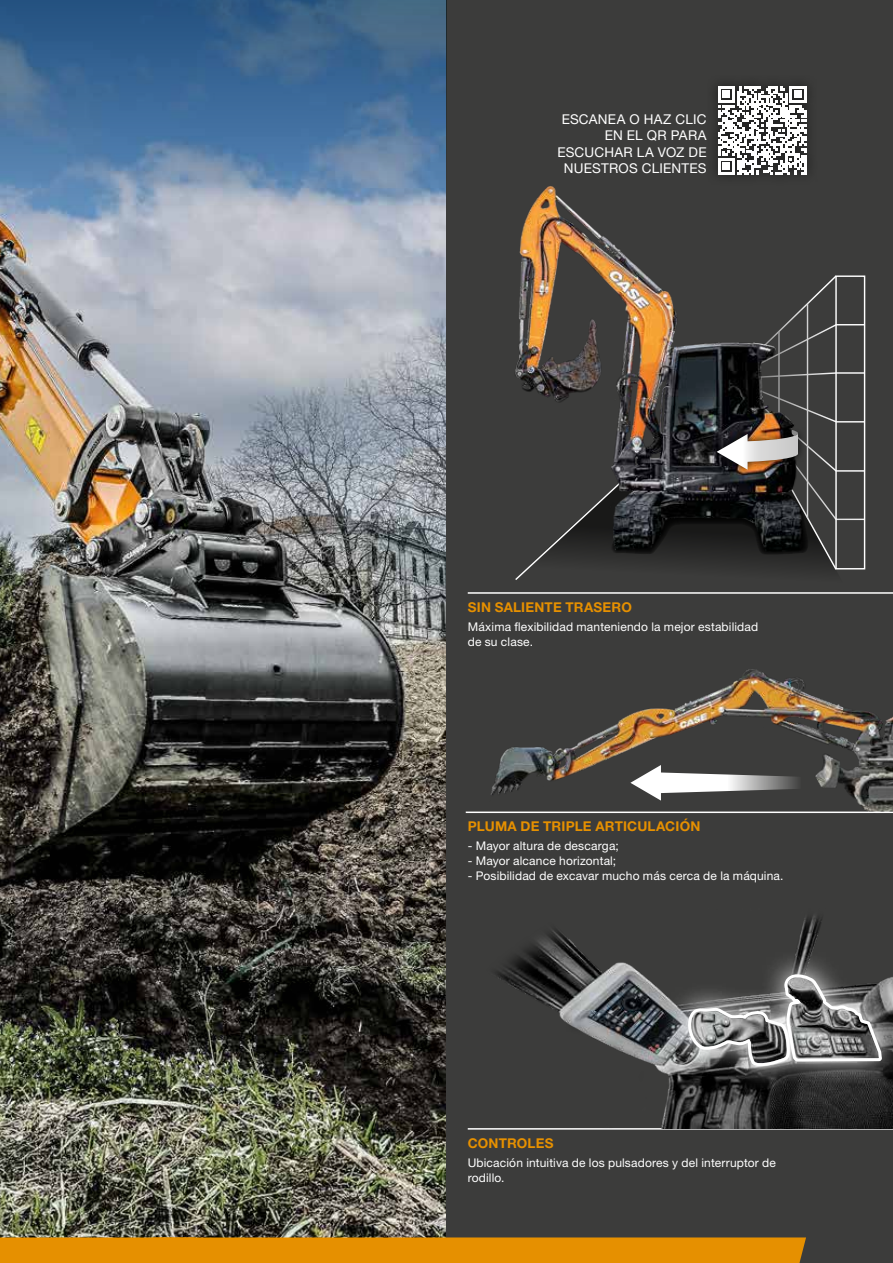
<style>
.page{position:relative;width:893px;height:1263px;background:#fff}
.page>*{position:absolute;margin:0;border:0;box-sizing:border-box;transform-origin:0 0}
.t1{font:13.5px/16.5px "Helvetica Neue LT Pro";letter-spacing:.015em;color:#fff;text-align:right}
.t2{font:700 13.5px "Helvetica Neue LT Pro";letter-spacing:.015em;color:#e69000}
.t3{font:12px/15px "Helvetica Neue LT Pro";letter-spacing:.015em;color:#fff}
</style>
<div class="page">
<img style="left:0;top:208px;width:446px;height:1029px">
<div style="left:446px;top:0;width:447px;height:1263px;background:#3c3c3b"></div>
<div style="left:0;top:1237px;width:806px;height:26px;background:#e69000"></div>
<svg style="left:0;top:0;width:446px;height:208px"></svg>
<img style="left:465px;top:669px;width:428px;height:145px">
<hr style="left:468px;top:592px;width:425px;height:2px;background:#fff">
<hr style="left:466px;top:811px;width:427px;height:2px;background:#fff">
<hr style="left:468px;top:1128px;width:425px;height:1px;background:#fff">
<img style="left:496px;top:916px;width:397px;height:212px">
<svg style="left:630px;top:765px;width:171px;height:36px"></svg>
<svg style="left:664px;top:950px;width:229px;height:140px"></svg>
<svg style="left:686px;top:972px;width:199px;height:94px"></svg>
<img style="left:519px;top:186px;width:126px;height:88px">
<svg style="left:515px;top:274px;width:351px;height:306px"></svg>
<div style="left:706px;top:75px;width:112px;height:111px;background:#383837"></div>
<svg style="left:718px;top:86px;width:88px;height:89px"></svg>
<p class="t1" style="left:557px;top:111px;width:151px">ESCANEA O HAZ CLIC<br>EN EL QR PARA<br>ESCUCHAR LA VOZ DE<br>NUESTROS CLIENTES</p>
<p class="t2" style="left:468px;top:599px;width:166px">SIN SALIENTE TRASERO</p>
<p class="t3" style="left:468px;top:619px;width:292px">Máxima flexibilidad manteniendo la mejor estabilidad de su clase.</p>
<p class="t2" style="left:468px;top:818px;width:234px">PLUMA DE TRIPLE ARTICULACIÓN</p>
<p class="t3" style="left:468px;top:838px;width:153px">- Mayor altura de descarga;</p>
<p class="t3" style="left:468px;top:853px;width:150px">- Mayor alcance horizontal;</p>
<p class="t3" style="left:468px;top:868px;width:317px">- Posibilidad de excavar mucho más cerca de la máquina.</p>
<p class="t2" style="left:468px;top:1134px;width:87px">CONTROLES</p>
<p class="t3" style="left:468px;top:1155px;width:310px">Ubicación intuitiva de los pulsadores y del interruptor de rodillo.</p>
</div>
